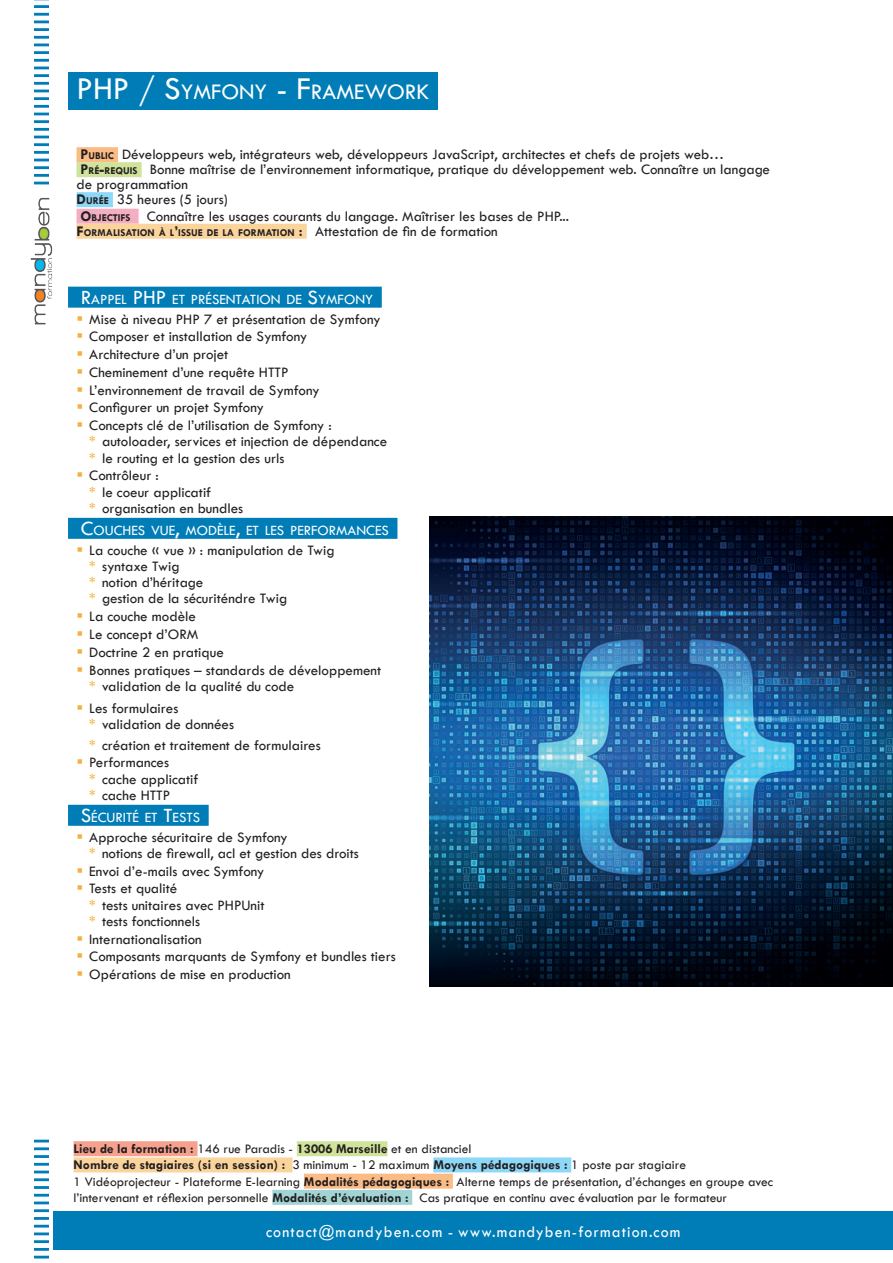
<style>
.page{position:relative;width:893px;height:1263px;background:#fff}
.page>*{position:absolute;margin:0;border:0;box-sizing:border-box;transform-origin:0 0}
.TITRE_FORMATION_W{font:33px "Tw Cen";color:#fff}
.TITRE_FORMATION_W-2{font:23.1px "Tw Cen";color:#fff}
.t1{font:16.5px "Tw Cen";letter-spacing:.07em;color:#fff;scale:.96 1}
.colonne_prerequis{font:15px/15px "Tw Cen";color:#231f20}
.Partie_programme_WEB{font:14.7px "Tw Cen";color:#fff}
.t2{font:13.5px/16.2px "Tw Cen";color:#231f20}
.colonne_prerequis-2{font:700 10.5px "Tw Cen";color:#231f20}
.s1{font-size:33px}
.s2{font-weight:700}
.s3{font-weight:700;font-size:10.5px}
.s4{font-size:15px}
.s5{font-weight:400;font-size:15px}
.s6{font-size:21px}
.s7{color:#f4b040}
</style>
<div class="page">
<div style="left:68px;top:72px;width:370px;height:38px;background:#007db7"></div>
<div style="left:68px;top:287px;width:314px;height:21px;background:#007db7"></div>
<div style="left:68px;top:518px;width:329px;height:21px;background:#007db7"></div>
<div style="left:68px;top:805px;width:141px;height:21px;background:#007db7"></div>
<div style="left:77px;top:147px;width:41px;height:15px;background:#fbbb85"></div>
<div style="left:77px;top:162px;width:65px;height:15px;background:#d0e39a"></div>
<div style="left:77px;top:192px;width:36px;height:15px;background:#8dd7f7"></div>
<div style="left:77px;top:209px;width:62px;height:15px;background:#f4aec1"></div>
<div style="left:77px;top:224px;width:230px;height:15px;background:#fad49b"></div>
<img style="left:430px;top:516px;width:463px;height:470px">
<img style="left:30px;top:197px;width:23px;height:128px">
<div style="left:74px;top:1141px;width:124px;height:15px;background:#f6a08e"></div>
<div style="left:297px;top:1141px;width:90px;height:15px;background:#d0e39a"></div>
<div style="left:74px;top:1157px;width:218px;height:15px;background:#fad49b"></div>
<div style="left:433px;top:1157px;width:138px;height:15px;background:#8dd7f7"></div>
<div style="left:304px;top:1173px;width:149px;height:15px;background:#fbbb85"></div>
<div style="left:272px;top:1190px;width:140px;height:15px;background:#a1d4d4"></div>
<div style="left:54px;top:1211px;width:839px;height:39px;background:#007db7"></div>
<svg style="left:34px;top:1140px;width:15px;height:2px"></svg>
<hr style="left:34px;top:1147px;width:15px;height:3px;background:#007db7">
<hr style="left:34px;top:1155px;width:15px;height:3px;background:#007db7">
<hr style="left:34px;top:1163px;width:15px;height:3px;background:#007db7">
<hr style="left:34px;top:1170px;width:15px;height:3px;background:#007db7">
<hr style="left:34px;top:1178px;width:15px;height:3px;background:#007db7">
<hr style="left:34px;top:1186px;width:15px;height:3px;background:#007db7">
<svg style="left:34px;top:1194px;width:15px;height:2px"></svg>
<hr style="left:34px;top:1201px;width:15px;height:3px;background:#007db7">
<hr style="left:34px;top:1209px;width:15px;height:3px;background:#007db7">
<hr style="left:34px;top:1217px;width:15px;height:3px;background:#007db7">
<svg style="left:34px;top:1225px;width:15px;height:2px"></svg>
<hr style="left:34px;top:1232px;width:15px;height:3px;background:#007db7">
<hr style="left:34px;top:1240px;width:15px;height:3px;background:#007db7">
<hr style="left:34px;top:1248px;width:15px;height:3px;background:#007db7">
<svg style="left:34px;top:1256px;width:15px;height:3px"></svg>
<svg style="left:34px;top:0;width:15px;height:1px"></svg>
<hr style="left:34px;top:5px;width:15px;height:3px;background:#007db7">
<hr style="left:34px;top:13px;width:15px;height:3px;background:#007db7">
<svg style="left:34px;top:21px;width:15px;height:2px"></svg>
<hr style="left:34px;top:28px;width:15px;height:3px;background:#007db7">
<hr style="left:34px;top:36px;width:15px;height:3px;background:#007db7">
<svg style="left:34px;top:44px;width:15px;height:2px"></svg>
<hr style="left:34px;top:51px;width:15px;height:3px;background:#007db7">
<hr style="left:34px;top:59px;width:15px;height:3px;background:#007db7">
<svg style="left:34px;top:67px;width:15px;height:2px"></svg>
<hr style="left:34px;top:74px;width:15px;height:3px;background:#007db7">
<hr style="left:34px;top:82px;width:15px;height:3px;background:#007db7">
<svg style="left:34px;top:90px;width:15px;height:2px"></svg>
<hr style="left:34px;top:97px;width:15px;height:3px;background:#007db7">
<hr style="left:34px;top:105px;width:15px;height:3px;background:#007db7">
<svg style="left:34px;top:113px;width:15px;height:2px"></svg>
<hr style="left:34px;top:120px;width:15px;height:3px;background:#007db7">
<hr style="left:34px;top:128px;width:15px;height:3px;background:#007db7">
<svg style="left:34px;top:136px;width:15px;height:2px"></svg>
<hr style="left:34px;top:143px;width:15px;height:3px;background:#007db7">
<hr style="left:34px;top:151px;width:15px;height:3px;background:#007db7">
<svg style="left:34px;top:159px;width:15px;height:2px"></svg>
<hr style="left:34px;top:166px;width:15px;height:3px;background:#007db7">
<hr style="left:34px;top:174px;width:15px;height:3px;background:#007db7">
<svg style="left:34px;top:182px;width:15px;height:2px"></svg>
<p class="TITRE_FORMATION_W" style="left:77px;top:69px;width:18px">PHP</p>
<p class="TITRE_FORMATION_W-2" style="left:139px;top:78px;width:292px"><span class="s1">/ S</span>YMFONY <span class="s1">- F</span>RAMEWORK</p>
<p class="colonne_prerequis" style="left:81px;top:147px;width:645px"><span class="s2">P</span><span class="s3">UBLIC</span> Développeurs web, intégrateurs web, développeurs JavaScript, architectes et chefs de projets web…</p>
<p class="colonne_prerequis" style="left:77px;top:162px;width:695px"><span class="s2">P</span><span class="s3">RÉ</span><span class="s2">-</span><span class="s3">REQUIS</span> Bonne maîtrise de l’environnement informatique, pratique du développement web. Connaître un langage de programmation</p>
<p class="colonne_prerequis" style="left:77px;top:192px;width:153px"><span class="s2">D</span><span class="s3">URÉE</span> 35 heures (5 jours)</p>
<p class="colonne_prerequis" style="left:81px;top:208px;width:490px"><span class="s2">O</span><span class="s3">BJECTIFS</span> Connaître les usages courants du langage. Maîtriser les bases de PHP...</p>
<p class="colonne_prerequis-2" style="left:77px;top:226px;width:423px"><span class="s4">F</span> ORMALISATION À L<span class="s4">’</span>ISSUE DE LA FORMATION <span class="s4">:</span> <span class="s5">Attestation de fin de formation</span></p>
<p class="Partie_programme_WEB" style="left:81px;top:290px;width:64px"><span class="s6">R</span>APPEL <span class="s6">PHP</span></p>
<p class="Partie_programme_WEB" style="left:172px;top:290px;width:203px">ET PRÉSENTATION DE <span class="s6">S</span>YMFONY</p>
<p class="colonne_prerequis" style="left:89px;top:311px;width:293px">Mise à niveau PHP 7 et présentation de Symfony</p>
<p class="colonne_prerequis" style="left:89px;top:329px;width:220px">Composer et installation de Symfony</p>
<p class="colonne_prerequis" style="left:89px;top:347px;width:141px">Architecture d’un projet</p>
<p class="colonne_prerequis" style="left:89px;top:364px;width:201px">Cheminement d’une requête HTTP</p>
<p class="colonne_prerequis" style="left:89px;top:382px;width:232px">L’environnement de travail de Symfony</p>
<p class="colonne_prerequis" style="left:89px;top:400px;width:176px">Configurer un projet Symfony</p>
<p class="colonne_prerequis" style="left:89px;top:418px;width:244px">Concepts clé de l’utilisation de Symfony :</p>
<p class="colonne_prerequis" style="left:89px;top:434px;width:299px"><span class="s7">*</span> autoloader, services et injection de dépendance</p>
<p class="colonne_prerequis" style="left:89px;top:450px;width:197px"><span class="s7">*</span> le routing et la gestion des urls</p>
<p class="colonne_prerequis" style="left:89px;top:468px;width:71px">Contrôleur :</p>
<p class="colonne_prerequis" style="left:89px;top:484px;width:123px"><span class="s7">*</span> le coeur applicatif</p>
<p class="colonne_prerequis" style="left:89px;top:500px;width:155px"><span class="s7">*</span> organisation en bundles</p>
<p class="Partie_programme_WEB" style="left:81px;top:521px;width:310px"><span class="s6">C</span>OUCHES VUE<span class="s6">,</span> MODÈLE<span class="s6">,</span> ET LES PERFORMANCES</p>
<p class="colonne_prerequis" style="left:89px;top:542px;width:247px">La couche « vue » : manipulation de Twig</p>
<p class="colonne_prerequis" style="left:89px;top:559px;width:92px"><span class="s7">*</span> syntaxe Twig</p>
<p class="colonne_prerequis" style="left:89px;top:575px;width:116px"><span class="s7">*</span> notion d’héritage</p>
<p class="colonne_prerequis" style="left:89px;top:591px;width:199px"><span class="s7">*</span> gestion de la sécuriténdre Twig</p>
<p class="colonne_prerequis" style="left:89px;top:609px;width:108px">La couche modèle</p>
<p class="colonne_prerequis" style="left:89px;top:627px;width:111px">Le concept d’ORM</p>
<p class="colonne_prerequis" style="left:89px;top:644px;width:136px">Doctrine 2 en pratique</p>
<p class="colonne_prerequis" style="left:89px;top:662px;width:293px">Bonnes pratiques – standards de développement</p>
<p class="colonne_prerequis" style="left:89px;top:678px;width:207px"><span class="s7">*</span> validation de la qualité du code</p>
<p class="colonne_prerequis" style="left:89px;top:700px;width:91px">Les formulaires</p>
<p class="colonne_prerequis" style="left:89px;top:717px;width:146px"><span class="s7">*</span> validation de données</p>
<p class="colonne_prerequis" style="left:89px;top:737px;width:233px"><span class="s7">*</span> création et traitement de formulaires</p>
<p class="colonne_prerequis" style="left:89px;top:755px;width:81px">Performances</p>
<p class="colonne_prerequis" style="left:89px;top:771px;width:111px"><span class="s7">*</span> cache applicatif</p>
<p class="colonne_prerequis" style="left:89px;top:787px;width:83px"><span class="s7">*</span> cache HTTP</p>
<p class="Partie_programme_WEB" style="left:81px;top:808px;width:121px"><span class="s6">S</span>ÉCURITÉ ET <span class="s6">T</span>ESTS</p>
<p class="colonne_prerequis" style="left:89px;top:829px;width:200px">Approche sécuritaire de Symfony</p>
<p class="colonne_prerequis" style="left:89px;top:846px;width:271px"><span class="s7">*</span> notions de firewall, acl et gestion des droits</p>
<p class="colonne_prerequis" style="left:89px;top:863px;width:177px">Envoi d’e-mails avec Symfony</p>
<p class="colonne_prerequis" style="left:89px;top:881px;width:90px">Tests et qualité</p>
<p class="colonne_prerequis" style="left:89px;top:897px;width:177px"><span class="s7">*</span> tests unitaires avec PHPUnit</p>
<p class="colonne_prerequis" style="left:89px;top:914px;width:112px"><span class="s7">*</span> tests fonctionnels</p>
<p class="colonne_prerequis" style="left:89px;top:931px;width:114px">Internationalisation</p>
<p class="colonne_prerequis" style="left:89px;top:949px;width:308px">Composants marquants de Symfony et bundles tiers</p>
<p class="colonne_prerequis" style="left:89px;top:967px;width:203px">Opérations de mise en production</p>
<p class="t2" style="left:74px;top:1141px;width:701px"><span class="s2">Lieu de la formation :</span> 146 rue Paradis - <span class="s2">13006 Marseille</span> et en distanciel<br><span class="s2">Nombre de stagiaires (si en session) :</span> 3 minimum - 12 maximum <span class="s2">Moyens pédagogiques :</span> 1 poste par stagiaire<br>1 Vidéoprojecteur - Plateforme E-learning <span class="s2">Modalités pédagogiques :</span> Alterne temps de présentation, d’échanges en groupe avec l’intervenant et réflexion personnelle <span class="s2">Modalités d’évaluation :</span> Cas pratique en continu avec évaluation par le formateur</p>
<p class="t1" style="left:266px;top:1221px;width:433px">contact@mandyben.com - www.mandyben-formation.com</p>
</div>
